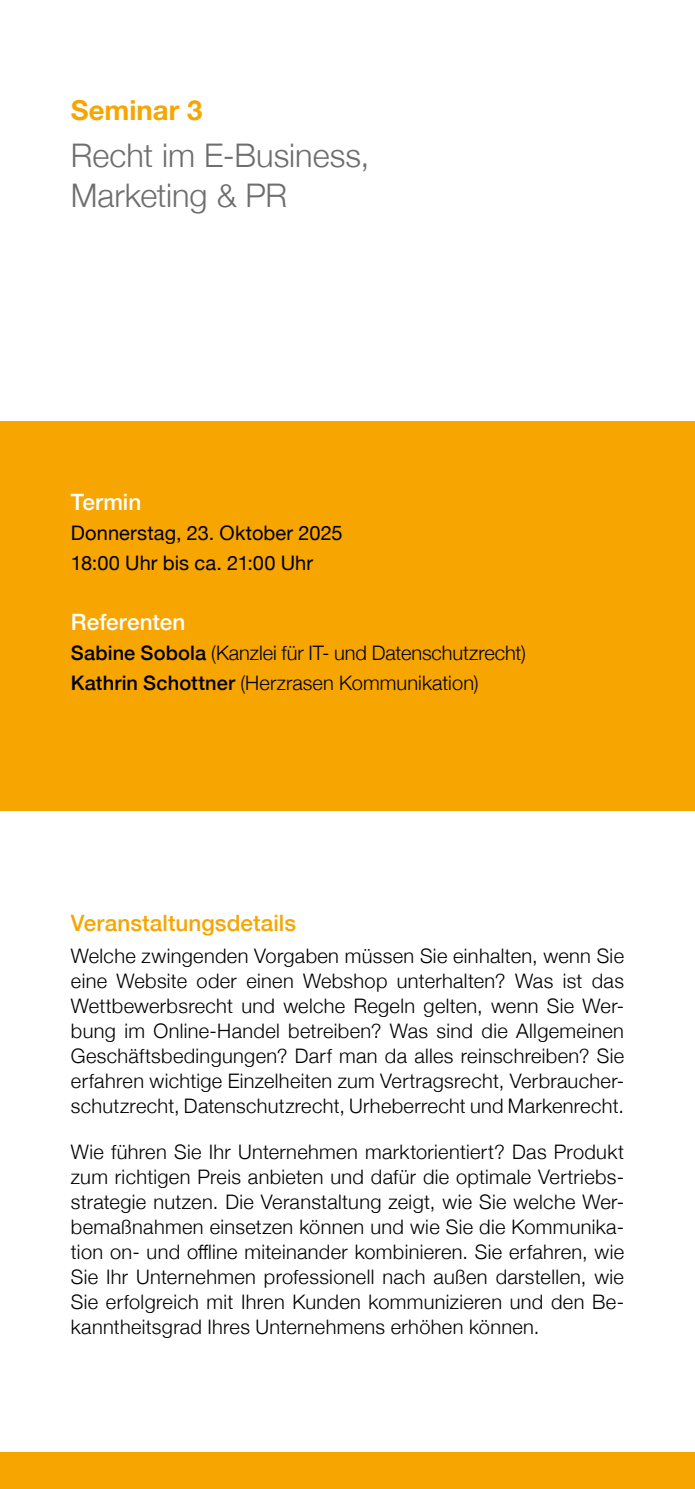
<style>
.page{position:relative;width:695px;height:1489px;background:#fff}
.page>*{position:absolute;margin:0;border:0;box-sizing:border-box;transform-origin:0 0}
.t1{font:300 32.5px/40px "Helvetica Neue";color:#6e6e6e}
.t2{font:700 27.5px "Helvetica Neue";color:#f7a500}
.t3{font:500 22.5px "Helvetica Neue";letter-spacing:.005em;color:#f7a500}
.t4{font:500 22.5px "Helvetica Neue";color:#fff}
.t5{font:300 20px/25px "Helvetica Neue";letter-spacing:.01em;color:#000;text-align:justify}
.t6{font:20px/30px "Helvetica Neue";letter-spacing:.005em;color:#000}
.s1{font-weight:500}
</style>
<div class="page">
<div style="left:0;top:1452px;width:694px;height:36px;background:#f7a500"></div>
<div style="left:0;top:420px;width:694px;height:390px;background:#f7a500"></div>
<h2 class="t2" style="left:71px;top:89px;width:133px">Seminar 3</h2>
<h1 class="t1" style="left:71px;top:133px;width:300px">Recht im E-Business,<br>Marketing &amp; PR</h1>
<p class="t4" style="left:71px;top:484px;width:72px">Termin</p>
<p class="t6" style="left:71px;top:519px;width:273px">Donnerstag, 23. Oktober 2025<br>18:00 Uhr bis ca. 21:00 Uhr</p>
<p class="t4" style="left:71px;top:604px;width:116px">Referenten</p>
<p class="t5" style="left:71px;top:636px;width:456px;line-height:30px"><span class="s1">Sabine Sobola</span> (Kanzlei für IT- und Datenschutzrecht)<br><span class="s1">Kathrin Schottner</span> (Herzrasen Kommunikation)</p>
<p class="t3" style="left:71px;top:904px;width:226px">Veranstaltungsdetails</p>
<p class="t5" style="left:71px;top:941px;width:554px">Welche zwingenden Vorgaben müssen Sie einhalten, wenn Sie eine Website oder einen Webshop unterhalten? Was ist das Wettbewerbsrecht und welche Regeln gelten, wenn Sie Wer&shy;bung im Online-Handel betreiben? Was sind die Allgemeinen Geschäftsbedingungen? Darf man da alles reinschreiben? Sie erfahren wichtige Einzelheiten zum Vertragsrecht, Verbraucher&shy;schutzrecht, Datenschutzrecht, Urheberrecht und Markenrecht.</p>
<p class="t5" style="left:71px;top:1137px;width:554px">Wie führen Sie Ihr Unternehmen marktorientiert? Das Produkt zum richtigen Preis anbieten und dafür die optimale Vertriebs&shy;strategie nutzen. Die Veranstaltung zeigt, wie Sie welche Wer&shy;bemaßnahmen einsetzen können und wie Sie die Kommunika&shy;tion on- und offline miteinander kombinieren. Sie erfahren, wie Sie Ihr Unternehmen professionell nach außen darstellen, wie Sie erfolgreich mit Ihren Kunden kommunizieren und den Be&shy;kanntheitsgrad Ihres Unternehmens erhöhen können.</p>
</div>
